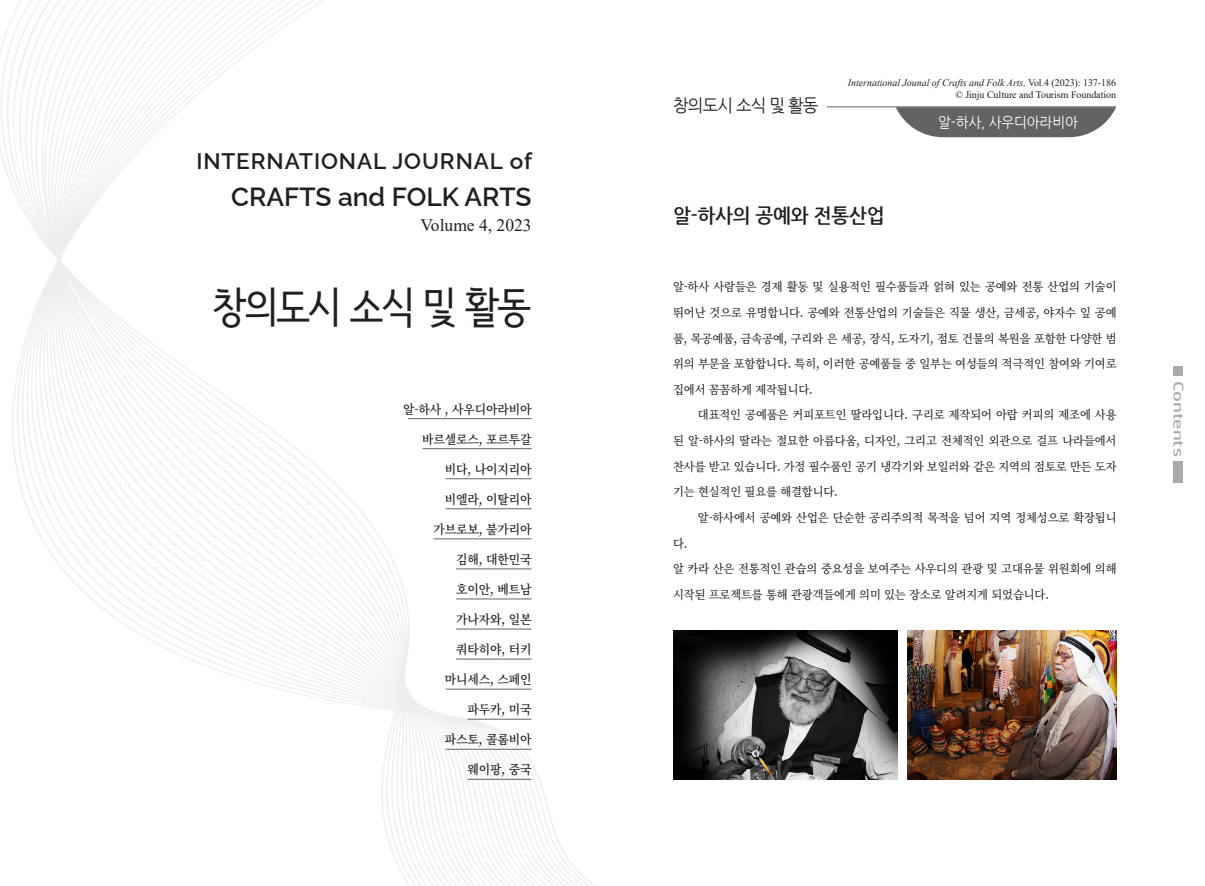
<style>
.page{position:relative;width:1205px;height:886px;background:#fff}
.page>*{position:absolute;margin:0;border:0;box-sizing:border-box;transform-origin:0 0}
.t1{font:42.5px "Seoul Namsan CM";letter-spacing:-.05em;color:#231f20}
.t2{font:600 26.25px "Raleway";color:#231f20}
.t3{font:600 22.5px "Raleway";letter-spacing:.04em;color:#231f20}
.t4{font:700 20px "Nanum Gothic";letter-spacing:-.01em;color:#231f20;scale:.95 1}
.t5{font:17.5px "Times New Roman";color:#231f20}
.t6{font:17.5px "Nanum Gothic";letter-spacing:-.05em;color:#231f20;scale:.95 1}
.t7{font:14.38px "Nanum Gothic";letter-spacing:-.01em;color:#fff;scale:.95 1}
.t8{font:13.75px "HP Simplified";letter-spacing:-.005em;color:#a8a9ad;scale:1.5 1}
.t9{font:600 12.5px "Noto Serif KR";letter-spacing:-.01em;color:#231f20;scale:.95 1}
.t10{font:500 11.88px/25.6px "Noto Serif KR";letter-spacing:-.01em;color:#231f20;text-align:justify;scale:.95 1}
.t11{font:italic 10px "Times New Roman";letter-spacing:-.005em;color:#231f20}
.t12{font:10px "Times New Roman";letter-spacing:-.005em;color:#231f20}
.s1{font-style:normal}
</style>
<div class="page">
<div style="left:1173px;top:366px;width:10px;height:10px;background:#a8a9ad"></div>
<div style="left:1173px;top:461px;width:10px;height:22px;background:#a8a9ad"></div>
<hr style="left:408px;top:418px;width:123px;height:1px;background:#636366">
<hr style="left:423px;top:448px;width:108px;height:1px;background:#636366">
<hr style="left:434px;top:538px;width:97px;height:1px;background:#636366">
<hr style="left:456px;top:568px;width:75px;height:1px;background:#636366">
<hr style="left:456px;top:598px;width:75px;height:1px;background:#636366">
<hr style="left:456px;top:629px;width:75px;height:1px;background:#636366">
<hr style="left:456px;top:659px;width:75px;height:1px;background:#636366">
<hr style="left:446px;top:689px;width:85px;height:1px;background:#636366">
<hr style="left:467px;top:719px;width:64px;height:1px;background:#636366">
<hr style="left:446px;top:749px;width:85px;height:1px;background:#636366">
<hr style="left:467px;top:779px;width:64px;height:1px;background:#636366">
<hr style="left:446px;top:478px;width:85px;height:1px;background:#636366">
<hr style="left:446px;top:508px;width:85px;height:1px;background:#636366">
<hr style="left:827px;top:106px;width:289px;height:1px;background:#636366">
<svg style="left:896px;top:107px;width:220px;height:30px;background:#757578"></svg>
<img style="left:673px;top:630px;width:224px;height:150px">
<img style="left:908px;top:630px;width:208px;height:150px">
<p class="t3" style="left:196px;top:143px;width:337px">INTERNATIONAL JOURNAL of</p>
<p class="t2" style="left:231px;top:176px;width:302px">CRAFTS and FOLK ARTS</p>
<p class="t5" style="left:420px;top:212px;width:113px">Volume 4, 2023</p>
<p class="t1" style="left:213px;top:286px;width:320px">창의도시 소식 및 활동</p>
<p class="t9" style="left:403px;top:402px;width:137px">알-하사 , 사우디아라비아</p>
<p class="t9" style="left:422px;top:432px;width:117px">바르셀로스, 포르투갈</p>
<p class="t9" style="left:445px;top:462px;width:93px">비다, 나이지리아</p>
<p class="t9" style="left:445px;top:492px;width:93px">비엘라, 이탈리아</p>
<p class="t9" style="left:433px;top:522px;width:105px">가브로보, 불가리아</p>
<p class="t9" style="left:456px;top:552px;width:81px">김해, 대한민국</p>
<p class="t9" style="left:456px;top:582px;width:81px">호이안, 베트남</p>
<p class="t9" style="left:456px;top:612px;width:81px">가나자와, 일본</p>
<p class="t9" style="left:456px;top:642px;width:81px">쿼타히야, 터키</p>
<p class="t9" style="left:445px;top:672px;width:93px">마니세스, 스페인</p>
<p class="t9" style="left:467px;top:702px;width:69px">파두카, 미국</p>
<p class="t9" style="left:445px;top:732px;width:93px">파스토, 콜롬비아</p>
<p class="t9" style="left:467px;top:762px;width:69px">웨이팡, 중국</p>
<p class="t6" style="left:673px;top:97px;width:155px">창의도시 소식 및 활동</p>
<p class="t11" style="left:848px;top:76px;width:270px">International Jounal of Crafts and Folk Arts, <span class="s1">Vol.4 (2023): 137-186</span></p>
<p class="t12" style="left:955px;top:87px;width:162px">© Jinju Culture and Tourism Foundation</p>
<p class="t7" style="left:938px;top:116px;width:148px">알-하사, 사우디아라비아</p>
<p class="t4" style="left:673px;top:205px;width:224px">알-하사의 공예와 전통산업</p>
<p class="t10" style="left:673px;top:274px;width:468px">알-하사 사람들은 경제 활동 및 실용적인 필수품들과 얽혀 있는 공예와 전통 산업의 기술이 뛰어난 것으로 유명합니다. 공예와 전통산업의 기술들은 직물 생산, 금세공, 야자수 잎 공예 품, 목공예품, 금속공예, 구리와 은 세공, 장식, 도자기, 점토 건물의 복원을 포함한 다양한 범 위의 부문을 포함합니다. 특히, 이러한 공예품들 중 일부는 여성들의 적극적인 참여와 기여로 집에서 꼼꼼하게 제작됩니다.</p>
<p class="t10" style="left:673px;top:402px;width:468px;text-indent:25px">대표적인 공예품은 커피포트인 딸라입니다. 구리로 제작되어 아랍 커피의 제조에 사용 된 알-하사의 딸라는 절묘한 아름다움, 디자인, 그리고 전체적인 외관으로 걸프 나라들에서 찬사를 받고 있습니다. 가정 필수품인 공기 냉각기와 보일러와 같은 지역의 점토로 만든 도자 기는 현실적인 필요를 해결합니다.</p>
<p class="t10" style="left:698px;top:505px;width:442px">알-하사에서 공예와 산업은 단순한 공리주의적 목적을 넘어 지역 정체성으로 확장됩니</p>
<p class="t10" style="left:673px;top:531px;width:17px">다.</p>
<p class="t10" style="left:673px;top:556px;width:468px">알 카라 산은 전통적인 관습의 중요성을 보여주는 사우디의 관광 및 고대유물 위원회에 의해 시작된 프로젝트를 통해 관광객들에게 의미 있는 장소로 알려지게 되었습니다.</p>
<p class="t8" style="left:1186px;top:381px;width:52px;rotate:90deg">Contents</p>
</div>
